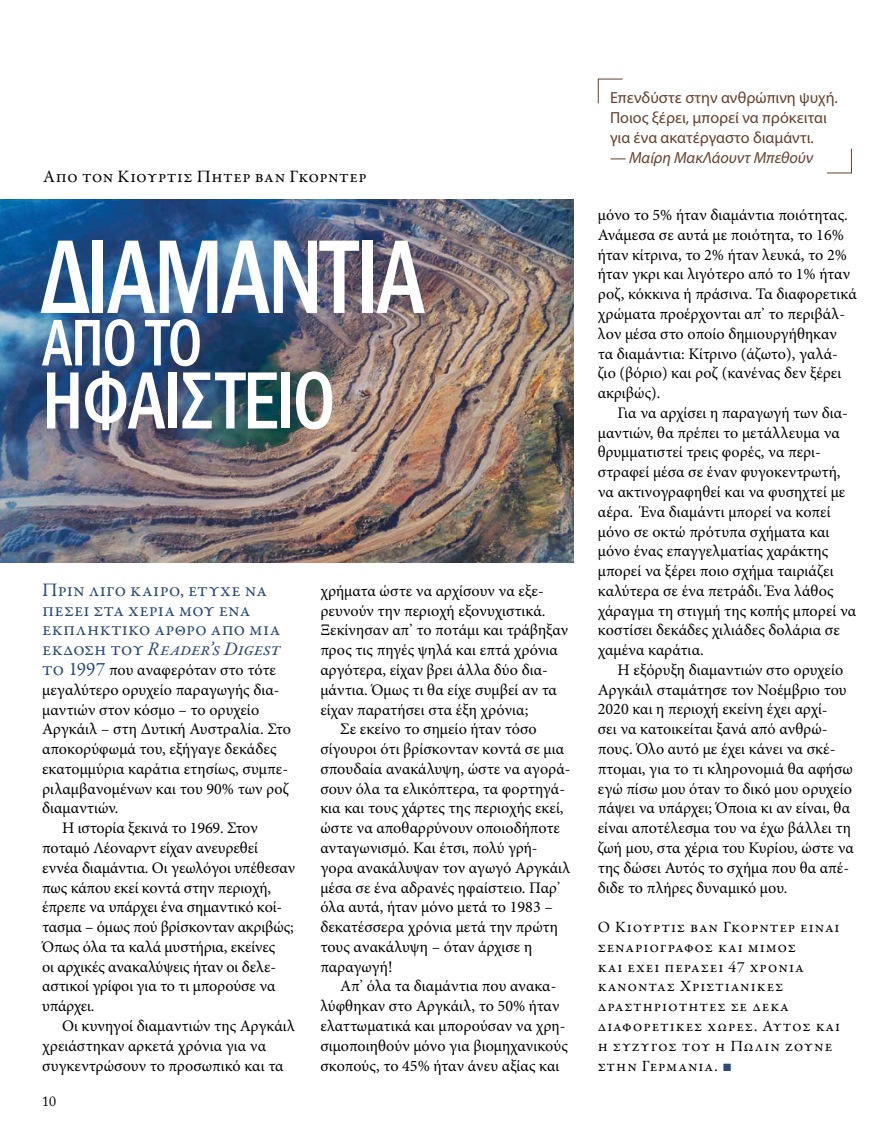
<style>
.page{position:relative;width:893px;height:1141px;background:#fff}
.page>*{position:absolute;margin:0;border:0;box-sizing:border-box;transform-origin:0 0}
.t1{font:500 condensed 108.5px "Franklin Gothic";letter-spacing:-.02em;color:#fff;scale:.9 1}
.t2{font:500 condensed 84px "Franklin Gothic";letter-spacing:-.02em;color:#fff;scale:.9 1}
.t3{font:500 condensed 68.25px "Franklin Gothic";color:#fff;scale:.9 1}
.t4{font:19.25px/19.8px "Garamond Premr Pro";letter-spacing:.01em;color:#294a77}
.t5{font:17.5px "Garamond Premr Pro";letter-spacing:.03em;color:#000}
.t6{font:16.1px/19.8px "Minion Pro";color:#000}
.t7{font:16.1px/19.8px "Myriad Pro";color:#66412f}
.t8{font:italic 16.1px "Myriad Pro";color:#66412f}
.t9{font:16.1px "Minion Pro";letter-spacing:-.02em;color:#000}
.t10{font:15.75px/19.8px "Garamond Premr Pro";letter-spacing:.055em;color:#000}
.t11{font:14px "Adobe Caslon Pro";color:#000}
.s1{font-style:italic}
.s2{font-family:"Garamond Premr Pro";font-size:19.25px;color:#294a77}
.s3{font-family:"Arial";color:#294a77}
</style>
<div class="page">
<img style="left:0;top:200px;width:573px;height:362px">
<svg style="left:597px;top:78px;width:26px;height:26px"></svg>
<svg style="left:827px;top:148px;width:25px;height:26px"></svg>
<p class="t5" style="left:43px;top:166px;width:325px">Από τον Κιούρτις Πήτερ βαν Γκόρντερ</p>
<h1 class="t1" style="left:42px;top:206px;width:427px">ΔΙΑΜΆΝΤΙΑ</h1>
<h3 class="t3" style="left:42px;top:298px;width:174px">ΑΠΌ ΤΟ</h3>
<h2 class="t2" style="left:42px;top:345px;width:320px">ΗΦΑΊΣΤΕΙΟ</h2>
<p class="t4" style="left:42px;top:580px;width:240px">Πριν λίγο καιρό, έτυχε να πέσει στα χέρια μου ένα εκπληκτικό άρθρο από μία έκδοση του <span class="s1">Reader’s Digest</span></p>
<p class="t6" style="left:42px;top:660px;width:235px"><span class="s2">το 1997</span> που αναφερόταν στο τότε</p>
<p class="t6" style="left:42px;top:680px;width:239px">μεγαλύτερο ορυχείο παραγωγής δια-</p>
<p class="t6" style="left:42px;top:700px;width:219px">μαντιών στον κόσμο – το ορυχείο</p>
<p class="t6" style="left:42px;top:719px;width:250px">Αργκάιλ – στη Δυτική Αυστραλία. Στο</p>
<p class="t6" style="left:42px;top:739px;width:236px">αποκορύφωμά του, εξήγαγε δεκάδες</p>
<p class="t6" style="left:42px;top:759px;width:247px">εκατομμύρια καράτια ετησίως, συμπε-</p>
<p class="t6" style="left:42px;top:779px;width:248px">ριλαμβανομένων και του 90% των ροζ</p>
<p class="t6" style="left:42px;top:798px;width:78px">διαμαντιών.</p>
<p class="t6" style="left:62px;top:818px;width:197px">Η ιστορία ξεκινά το 1969. Στον</p>
<p class="t6" style="left:42px;top:838px;width:217px">ποταμό Λέοναρντ είχαν ανευρεθεί</p>
<p class="t6" style="left:42px;top:858px;width:254px">εννέα διαμάντια. Οι γεωλόγοι υπέθεσαν</p>
<p class="t6" style="left:42px;top:878px;width:230px">πως κάπου εκεί κοντά στην περιοχή,</p>
<p class="t6" style="left:42px;top:897px;width:242px">έπρεπε να υπάρχει ένα σημαντικό κοί-</p>
<p class="t6" style="left:42px;top:917px;width:253px">τασμα – όμως πού βρίσκονταν ακριβώς;</p>
<p class="t6" style="left:42px;top:937px;width:235px">Όπως όλα τα καλά μυστήρια, εκείνες</p>
<p class="t6" style="left:42px;top:957px;width:236px">οι αρχικές ανακαλύψεις ήταν οι δελε-</p>
<p class="t6" style="left:42px;top:976px;width:235px">αστικοί γρίφοι για το τι μπορούσε να</p>
<p class="t9" style="left:42px;top:995px;width:54px">υπάρχει.</p>
<p class="t6" style="left:62px;top:1016px;width:235px">Οι κυνηγοί διαμαντιών της Αργκάιλ</p>
<p class="t6" style="left:42px;top:1036px;width:226px">χρειάστηκαν αρκετά χρόνια για να</p>
<p class="t6" style="left:42px;top:1055px;width:243px">συγκεντρώσουν το προσωπικό και τα</p>
<p class="t11" style="left:42px;top:1093px;width:15px">10</p>
<p class="t6" style="left:320px;top:581px;width:225px">χρήματα ώστε να αρχίσουν να εξε-</p>
<p class="t6" style="left:320px;top:601px;width:227px">ρευνούν την περιοχή εξονυχιστικά.</p>
<p class="t6" style="left:320px;top:620px;width:249px">Ξεκίνησαν απ’ το ποτάμι και τράβηξαν</p>
<p class="t6" style="left:320px;top:640px;width:239px">προς τις πηγές ψηλά και επτά χρόνια</p>
<p class="t6" style="left:320px;top:660px;width:229px">αργότερα, είχαν βρει άλλα δύο δια-</p>
<p class="t6" style="left:320px;top:680px;width:238px">μάντια. Όμως τι θα είχε συμβεί αν τα</p>
<p class="t6" style="left:320px;top:700px;width:210px">είχαν παρατήσει στα έξη χρόνια;</p>
<p class="t6" style="left:340px;top:719px;width:198px">Σε εκείνο το σημείο ήταν τόσο</p>
<p class="t6" style="left:320px;top:739px;width:245px">σίγουροι ότι βρίσκονταν κοντά σε μια</p>
<p class="t6" style="left:320px;top:759px;width:252px">σπουδαία ανακάλυψη, ώστε να αγορά-</p>
<p class="t6" style="left:320px;top:779px;width:246px">σουν όλα τα ελικόπτερα, τα φορτηγά-</p>
<p class="t6" style="left:320px;top:798px;width:245px">κια και τους χάρτες της περιοχής εκεί,</p>
<p class="t6" style="left:320px;top:818px;width:241px">ώστε να αποθαρρύνουν οποιοδήποτε</p>
<p class="t6" style="left:320px;top:838px;width:219px">ανταγωνισμό. Και έτσι, πολύ γρή-</p>
<p class="t6" style="left:320px;top:858px;width:252px">γορα ανακάλυψαν τον αγωγό Αργκάιλ</p>
<p class="t6" style="left:320px;top:878px;width:242px">μέσα σε ένα αδρανές ηφαίστειο. Παρ’</p>
<p class="t6" style="left:320px;top:897px;width:234px">όλα αυτά, ήταν μόνο μετά το 1983 –</p>
<p class="t6" style="left:320px;top:917px;width:239px">δεκατέσσερα χρόνια μετά την πρώτη</p>
<p class="t6" style="left:320px;top:937px;width:213px">τους ανακάλυψη – όταν άρχισε η</p>
<p class="t6" style="left:320px;top:957px;width:74px">παραγωγή!</p>
<p class="t6" style="left:340px;top:976px;width:218px">Απ’ όλα τα διαμάντια που ανακα-</p>
<p class="t6" style="left:320px;top:996px;width:241px">λύφθηκαν στο Αργκάιλ, το 50% ήταν</p>
<p class="t6" style="left:320px;top:1016px;width:247px">ελαττωματικά και μπορούσαν να χρη-</p>
<p class="t6" style="left:320px;top:1036px;width:249px">σιμοποιηθούν μόνο για βιομηχανικούς</p>
<p class="t6" style="left:320px;top:1056px;width:241px">σκοπούς, το 45% ήταν άνευ αξίας και</p>
<p class="t7" style="left:610px;top:88px;width:229px">Επενδύστε στην ανθρώπινη ψυχή.<br>Ποιος ξέρει, μπορεί να πρόκειται για ένα ακατέργαστο διαμάντι.</p>
<p class="t8" style="left:610px;top:147px;width:205px">— Μαίρη ΜακΛάουντ Μπεθούν</p>
<p class="t6" style="left:598px;top:205px;width:260px">μόνο το 5% ήταν διαμάντια ποιότητας.<br>Ανάμεσα σε αυτά με ποιότητα, το 16% ήταν κίτρινα, το 2% ήταν λευκά, το 2% ήταν γκρι και λιγότερο από το 1% ήταν ροζ, κόκκινα ή πράσινα. Τα διαφορετικά χρώματα προέρχονται απ’ το περιβάλ&shy;λον μέσα στο οποίο δημιουργήθηκαν<br>τα διαμάντια: Κίτρινο (άζωτο), γαλά&shy;ζιο (βόριο) και ροζ (κανένας δεν ξέρει ακριβώς).</p>
<p class="t6" style="left:598px;top:403px;width:260px;text-indent:20px">Για να αρχίσει η παραγωγή των δια&shy;μαντιών, θα πρέπει το μετάλλευμα να θρυμματιστεί τρεις φορές, να περι&shy;στραφεί μέσα σε έναν φυγοκεντρωτή, να ακτινογραφηθεί και να φυσηχτεί με αέρα. Ένα διαμάντι μπορεί να κοπεί μόνο σε οκτώ πρότυπα σχήματα και μόνο ένας επαγγελματίας χαράκτης μπορεί να ξέρει ποιο σχήμα ταιριάζει καλύτερα σε ένα πετράδι. Ένα λάθος χάραγμα τη στιγμή της κοπής μπορεί να κοστίσει δεκάδες χιλιάδες δολάρια σε χαμένα καράτια.</p>
<p class="t6" style="left:598px;top:660px;width:258px;text-indent:20px">Η εξόρυξη διαμαντιών στο ορυχείο Αργκάιλ σταμάτησε τον Νοέμβριο του 2020 και η περιοχή εκείνη έχει αρχί-<br>σει να κατοικείται ξανά από ανθρώ&shy;πους. Όλο αυτό με έχει κάνει να σκέ&shy;πτομαι, για το τι κληρονομιά θα αφήσω εγώ πίσω μου όταν το δικό μου ορυχείο πάψει να υπάρχει; Όποια κι αν είναι, θα είναι αποτέλεσμα του να έχω βάλλει τη ζωή μου, στα χέρια του Κυρίου, ώστε να της δώσει Αυτός το σχήμα που θα απέ&shy;διδε το πλήρες δυναμικό μου.</p>
<p class="t10" style="left:598px;top:918px;width:244px">Ο Κιούρτις βαν Γκόρντερ είναι σεναριογράφος και μίμος<br>και έχει περάσει 47 χρόνια κάνοντας Χριστιανικές δραστηριότητες σε δέκα διαφορετικές χώρες. Αυτός και η σύζυγός του η Πωλίν ζούνε στην Γερμανία. <span class="s3">■</span></p>
</div>
